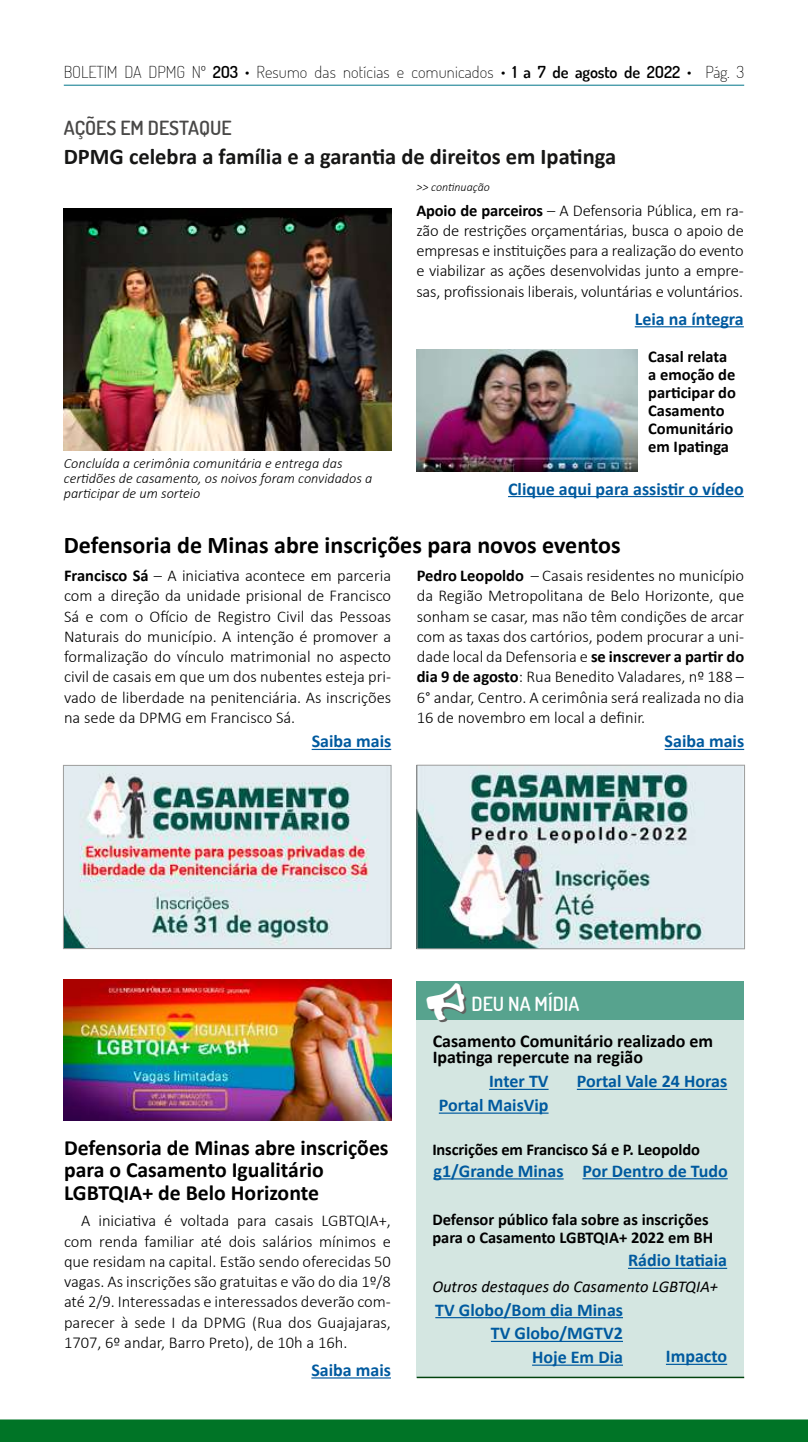
<style>
.page{position:relative;width:808px;height:1442px;background:#fff}
.page>*{position:absolute;margin:0;border:0;box-sizing:border-box;transform-origin:0 0}
.t1{font:700 24px "Calibri";color:#000}
.t2{font:700 22.5px "Calibri";color:#161615}
.t3{font:700 21.75px/22.5px "Calibri";color:#000}
.t4{font:600 19.5px "Dosis";color:#494847}
.t5{font:600 19.5px "Dosis";color:#fff}
.t6{font:700 18px/23.7px "Calibri";color:#005a9f;text-align:right}
.t7{font:700 18px/16.5px "Calibri";color:#000}
.t8{font:300 16.5px/20.2px "Calibri";color:#000;text-align:justify}
.t9{font:700 16.5px/18px "Calibri";color:#000}
.t10{font:200 16.5px "Dosis";letter-spacing:.01em;color:#000}
.t11{font:italic 16.5px "Calibri";color:#000}
.t12{font:italic 300 14.25px/15px "Calibri";color:#000}
.t13{font:italic 300 12px "Calibri";color:#000}
.s1{font-weight:600}
.s2{font-weight:700}
</style>
<div class="page">
<div style="left:0;top:1419px;width:808px;height:22px;background:#007426"></div>
<hr style="left:64px;top:85px;width:680px;height:1px;background:#00768a">
<div style="left:417px;top:1019px;width:327px;height:359px;background:#d4e6e1"></div>
<div style="left:417px;top:981px;width:327px;height:39px;background:#57a38e"></div>
<hr style="left:312px;top:749px;width:79px;height:1px;background:#005a9f">
<hr style="left:311px;top:1377px;width:80px;height:1px;background:#005a9f">
<img style="left:64px;top:980px;width:327px;height:140px">
<img style="left:64px;top:208px;width:327px;height:242px">
<hr style="left:665px;top:749px;width:79px;height:1px;background:#005a9f">
<img style="left:65px;top:767px;width:324px;height:179px">
<div style="left:63px;top:765px;width:328px;height:183px;border:1px solid #9d9d9c"></div>
<img style="left:419px;top:767px;width:324px;height:180px">
<div style="left:417px;top:765px;width:328px;height:184px;border:1px solid #9d9d9c"></div>
<hr style="left:489px;top:1088px;width:60px;height:2px;background:#005a9f">
<hr style="left:439px;top:1112px;width:110px;height:1px;background:#005a9f">
<hr style="left:577px;top:1088px;width:150px;height:2px;background:#005a9f">
<hr style="left:582px;top:1178px;width:146px;height:1px;background:#005a9f">
<hr style="left:628px;top:1267px;width:99px;height:1px;background:#005a9f">
<hr style="left:434px;top:1178px;width:130px;height:1px;background:#005a9f">
<hr style="left:435px;top:1317px;width:188px;height:1px;background:#005a9f">
<hr style="left:491px;top:1340px;width:132px;height:1px;background:#005a9f">
<hr style="left:532px;top:1364px;width:91px;height:1px;background:#005a9f">
<hr style="left:666px;top:1363px;width:61px;height:1px;background:#005a9f">
<hr style="left:417px;top:1376px;width:327px;height:2px;background:#00430d">
<hr style="left:635px;top:326px;width:109px;height:1px;background:#005a9f">
<img style="left:417px;top:350px;width:221px;height:122px">
<hr style="left:508px;top:496px;width:236px;height:1px;background:#005a9f">
<p class="t10" style="left:64px;top:61px;width:682px">BOLETIM DA DPMG Nº <span class="s1">2O3</span> • Resumo das notícias e comunicados • <span class="s1">1 a 7 de agosto de 2O22</span> • Pág. 3</p>
<p class="t4" style="left:64px;top:115px;width:169px">AÇÕES EM DESTAQUE</p>
<h2 class="t2" style="left:64px;top:141px;width:554px">DPMG celebra a família e a garantia de direitos em Ipatinga</h2>
<p class="t12" style="left:64px;top:455px;width:310px">Concluída a cerimônia comunitária e entrega das certidões de casamento, os noivos foram convidados a participar de um sorteio</p>
<p class="t13" style="left:416px;top:180px;width:75px">&gt;&gt; continuação</p>
<p class="t8" style="left:416px;top:200px;width:329px"><span class="s2">Apoio de parceiros</span> – A Defensoria Pública, em ra&shy;zão de restrições orçamentárias, busca o apoio de empresas e instituições para a realização do evento e viabilizar as ações desenvolvidas junto a empre&shy;sas, profissionais liberais, voluntárias e voluntários.</p>
<p class="t6" style="left:635px;top:307px;width:111px">Leia na íntegra</p>
<p class="t9" style="left:648px;top:347px;width:89px">Casal relata a emoção de participar do<br>Casamento<br>Comunitário em Ipatinga</p>
<p class="t6" style="left:508px;top:476px;width:237px">Clique aqui para assistir o vídeo</p>
<h1 class="t1" style="left:64px;top:528px;width:558px">Defensoria de Minas abre inscrições para novos eventos</h1>
<p class="t8" style="left:64px;top:565px;width:329px"><span class="s2">Francisco Sá</span> – A iniciativa acontece em parceria com a direção da unidade prisional de Francisco Sá e com o Ofício de Registro Civil das Pessoas Naturais do município. A intenção é promover a formalização do vínculo matrimonial no aspecto civil de casais em que um dos nubentes esteja pri&shy;vado de liberdade na penitenciária. As inscrições na sede da DPMG em Francisco Sá.</p>
<p class="t6" style="left:312px;top:729px;width:81px">Saiba mais</p>
<p class="t8" style="left:417px;top:565px;width:329px"><span class="s2">Pedro Leopoldo</span> – Casais residentes no município da Região Metropolitana de Belo Horizonte, que sonham se casar, mas não têm condições de arcar com as taxas dos cartórios, podem procurar a uni&shy;dade local da Defensoria e <span class="s2">se inscrever a partir do dia 9 de agosto</span>: Rua Benedito Valadares, nº 188 – 6° andar, Centro. A cerimônia será realizada no dia 16 de novembro em local a definir.</p>
<p class="t6" style="left:665px;top:729px;width:81px">Saiba mais</p>
<h3 class="t3" style="left:64px;top:1135px;width:326px">Defensoria de Minas abre inscrições para o Casamento Igualitário<br>LGBTQIA+ de Belo Horizonte</h3>
<p class="t8" style="left:64px;top:1210px;width:328px;text-indent:17px">A iniciativa é voltada para casais LGBTQIA+, com renda familiar até dois salários mínimos e que residam na capital. Estão sendo oferecidas 50 vagas. As inscrições são gratuitas e vão do dia 1º/8 até 2/9. Interessadas e interessados deverão com&shy;parecer à sede I da DPMG (Rua dos Guajajaras, 1707, 6º andar, Barro Preto), de 10h a 16h.</p>
<p class="t6" style="left:311px;top:1357px;width:81px">Saiba mais</p>
<p class="t5" style="left:471px;top:991px;width:109px">DEU NA MÍDIA</p>
<p class="t7" style="left:433px;top:1032px;width:282px">Casamento Comunitário realizado em<br>Ipatinga repercute na região</p>
<p class="t6" style="left:439px;top:1069px;width:111px">Inter TV<br>Portal MaisVip</p>
<p class="t6" style="left:577px;top:1069px;width:152px">Portal Vale 24 Horas</p>
<p class="t9" style="left:432px;top:1140px;width:269px">Inscrições em Francisco Sá e P. Leopoldo</p>
<p class="t6" style="left:434px;top:1158px;width:132px">g1/Grande Minas</p>
<p class="t6" style="left:582px;top:1158px;width:147px">Por Dentro de Tudo</p>
<p class="t9" style="left:432px;top:1209px;width:282px">Defensor público fala sobre as inscrições para o Casamento LGBTQIA+ 2022 em BH</p>
<p class="t6" style="left:628px;top:1248px;width:101px">Rádio Itatiaia</p>
<p class="t11" style="left:432px;top:1275px;width:287px">Outros destaques do Casamento LGBTQIA+</p>
<p class="t6" style="left:435px;top:1297px;width:189px">TV Globo/Bom dia Minas<br>TV Globo/MGTV2<br>Hoje Em Dia</p>
<p class="t6" style="left:666px;top:1344px;width:63px">Impacto</p>
</div>
